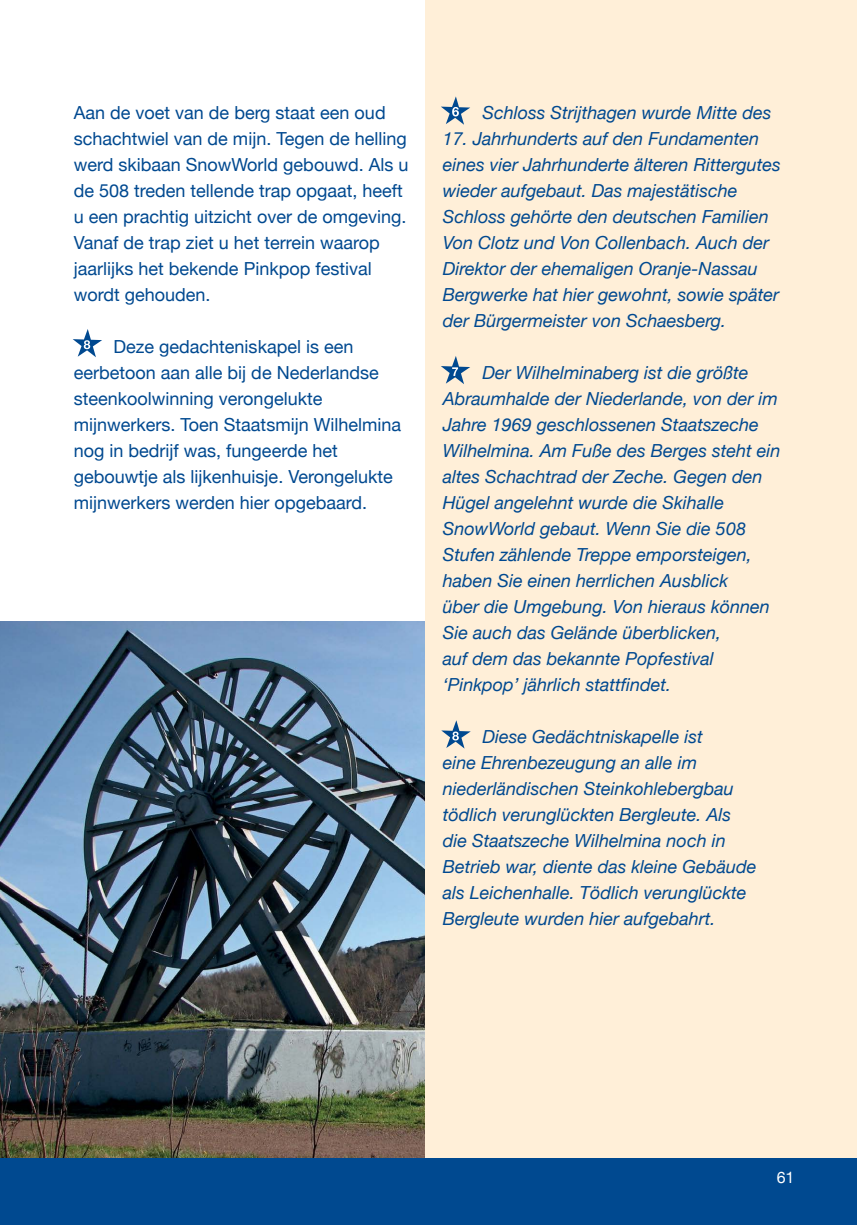
<style>
.page{position:relative;width:857px;height:1225px;background:#fff}
.page>*{position:absolute;margin:0;border:0;box-sizing:border-box;transform-origin:0 0}
.t1{font:italic 18px/26px "Helvetica Neue";color:#004990}
.t2{font:18px/26px "Helvetica Neue";color:#004990}
.t3{font:16px "Helvetica Neue";color:#fff}
</style>
<div class="page">
<div style="left:0;top:1159px;width:856px;height:66px;background:#004990"></div>
<img style="left:0;top:621px;width:425px;height:537px">
<div style="left:425px;top:0;width:431px;height:1163px;background:#ffefd8"></div>
<svg style="left:441px;top:96px;width:29px;height:29px"></svg>
<div style="left:0;top:1158px;width:856px;height:9px;background:#004990"></div>
<svg style="left:73px;top:329px;width:29px;height:28px"></svg>
<svg style="left:441px;top:356px;width:29px;height:28px"></svg>
<svg style="left:441px;top:720px;width:29px;height:28px"></svg>
<p class="t2" style="left:74px;top:101px;width:336px">Aan de voet van de berg staat een oud schachtwiel van de mijn. Tegen de helling werd skibaan SnowWorld gebouwd. Als u de 508 treden tellende trap opgaat, heeft u een prachtig uitzicht over de omgeving.<br>Vanaf de trap ziet u het terrein waarop jaarlijks het bekende Pinkpop festival wordt gehouden.</p>
<p class="t2" style="left:74px;top:335px;width:329px;text-indent:40px">Deze gedachteniskapel is een eerbetoon aan alle bij de Nederlandse steenkoolwinning verongelukte mijnwerkers. Toen Staatsmijn Wilhelmina nog in bedrijf was, fungeerde het gebouwtje als lijkenhuisje. Verongelukte mijnwerkers werden hier opgebaard.</p>
<p class="t1" style="left:482px;top:101px;width:290px">Schloss Strijthagen wurde Mitte des</p>
<p class="t1" style="left:442px;top:127px;width:339px">17. Jahrhunderts auf den Fundamenten eines vier Jahrhunderte älteren Rittergutes wieder aufgebaut. Das majestätische Schloss gehörte den deutschen Familien Von Clotz und Von Collenbach. Auch der Direktor der ehemaligen Oranje-Nassau Bergwerke hat hier gewohnt, sowie später der Bürgermeister von Schaesberg.</p>
<p class="t1" style="left:442px;top:361px;width:339px;text-indent:40px">Der Wilhelminaberg ist die größte Abraumhalde der Niederlande, von der im Jahre 1969 geschlossenen Staatszeche Wilhelmina. Am Fuße des Berges steht ein altes Schachtrad der Zeche. Gegen den Hügel angelehnt wurde die Skihalle SnowWorld gebaut. Wenn Sie die 508<br>Stufen zählende Treppe emporsteigen, haben Sie einen herrlichen Ausblick<br>über die Umgebung. Von hieraus können Sie auch das Gelände überblicken,<br>auf dem das bekannte Popfestival ‘Pinkpop’ jährlich stattfindet.</p>
<p class="t1" style="left:442px;top:725px;width:315px;text-indent:40px">Diese Gedächtniskapelle ist<br>eine Ehrenbezeugung an alle im niederländischen Steinkohlebergbau tödlich verunglückten Bergleute. Als die Staatszeche Wilhelmina noch in Betrieb war, diente das kleine Gebäude als Leichenhalle. Tödlich verunglückte Bergleute wurden hier aufgebahrt.</p>
<p class="t3" style="left:776px;top:1165px;width:19px">61</p>
</div>
